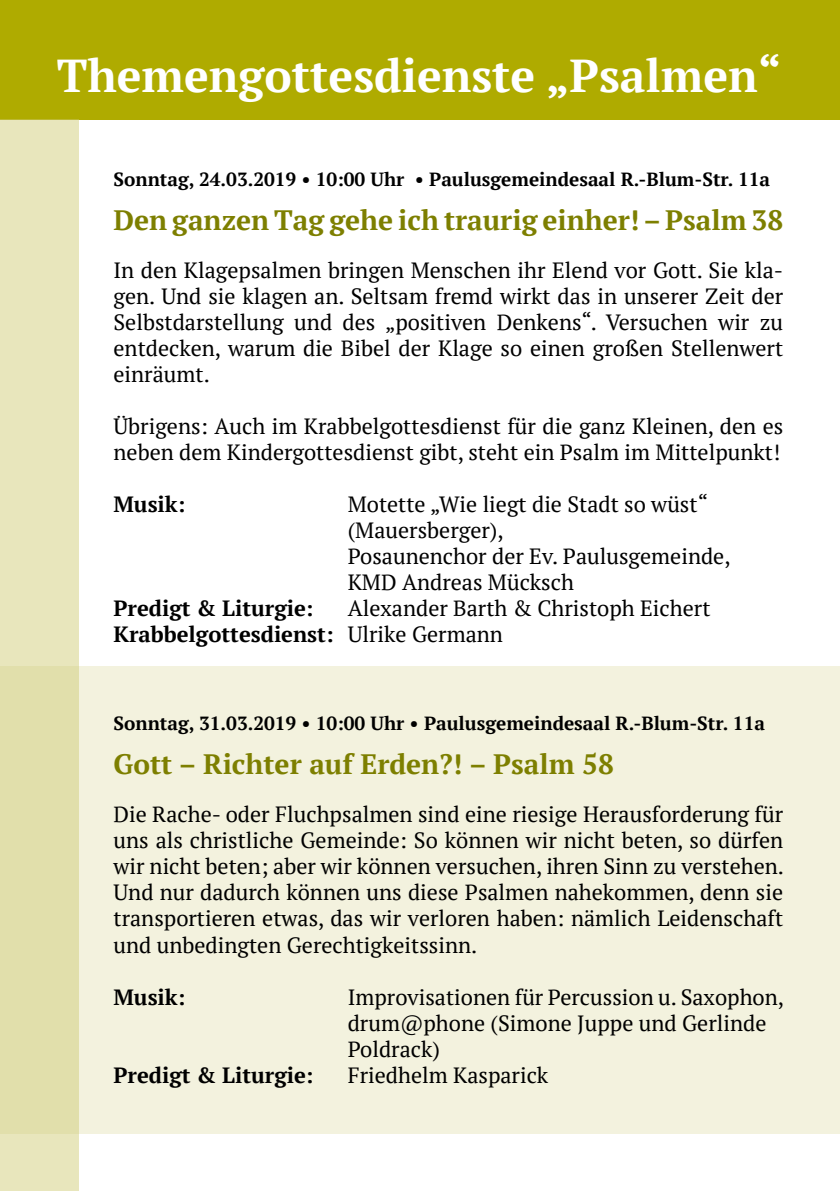
<style>
.page{position:relative;width:840px;height:1191px;background:#fff}
.page>*{position:absolute;margin:0;border:0;box-sizing:border-box;transform-origin:0 0}
.t1{font:700 46px "PT Serif";color:#fff}
.t2{font:700 28px "PT Serif";color:#7d7f00}
.t3{font:22px/26px "PT Serif";color:#000}
.t4{font:700 22px "PT Serif";color:#000}
.t5{font:700 19px "PT Serif";color:#000}
.s1{font-weight:700}
</style>
<div class="page">
<div style="left:0;top:666px;width:839px;height:468px;background:#f3f2de"></div>
<div style="left:0;top:0;width:839px;height:120px;background:#afab00"></div>
<div style="left:0;top:120px;width:79px;height:1071px;background:linear-gradient(to right,#e5e3b5,#e5e3b5)"></div>
<h1 class="t1" style="left:57px;top:46px;width:725px">Themengottesdienste „Psalmen“</h1>
<p class="t5" style="left:113px;top:167px;width:657px">Sonntag, 24.03.2019 • 10:00 Uhr • Paulusgemeindesaal R.-Blum-Str. 11a</p>
<p class="t2" style="left:113px;top:202px;width:671px">Den ganzen Tag gehe ich traurig einher! – Psalm 38</p>
<p class="t3" style="left:113px;top:257px;width:670px;text-align:justify">In den Klagepsalmen bringen Menschen ihr Elend vor Gott. Sie kla&shy;gen. Und sie klagen an. Seltsam fremd wirkt das in unserer Zeit der Selbstdarstellung und des „positiven Denkens“. Versuchen wir zu entdecken, warum die Bibel der Klage so einen großen Stellenwert einräumt.</p>
<p class="t3" style="left:113px;top:413px;width:671px">Übrigens: Auch im Krabbelgottesdienst für die ganz Kleinen, den es neben dem Kindergottesdienst gibt, steht ein Psalm im Mittelpunkt!</p>
<p class="t4" style="left:113px;top:490px;width:73px">Musik:</p>
<p class="t3" style="left:347px;top:491px;width:384px">Motette „Wie liegt die Stadt so wüst“ (Mauersberger),<br>Posaunenchor der Ev. Paulusgemeinde,<br>KMD Andreas Mücksch</p>
<p class="t4" style="left:113px;top:594px;width:201px">Predigt &amp; Liturgie:</p>
<p class="t3" style="left:113px;top:595px;width:598px;text-indent:234px">Alexander Barth &amp; Christoph Eichert<br><span class="s1">Krabbelgottesdienst:</span> Ulrike Germann</p>
<p class="t5" style="left:113px;top:711px;width:652px">Sonntag, 31.03.2019 • 10:00 Uhr • Paulusgemeindesaal R.-Blum-Str. 11a</p>
<p class="t2" style="left:113px;top:746px;width:501px">Gott – Richter auf Erden?! – Psalm 58</p>
<p class="t3" style="left:113px;top:801px;width:671px;text-align:justify">Die Rache- oder Fluchpsalmen sind eine riesige Herausforderung für uns als christliche Gemeinde: So können wir nicht beten, so dürfen wir nicht beten; aber wir können versuchen, ihren Sinn zu verstehen.<br>Und nur dadurch können uns diese Psalmen nahekommen, denn sie transportieren etwas, das wir verloren haben: nämlich Leidenschaft und unbedingten Gerechtigkeitssinn.</p>
<p class="t4" style="left:113px;top:982px;width:73px">Musik:</p>
<p class="t3" style="left:347px;top:983px;width:437px">Improvisationen für Percussion u. Saxophon, drum@phone (Simone Juppe und Gerlinde<br>Poldrack)</p>
<p class="t4" style="left:113px;top:1060px;width:201px">Predigt &amp; Liturgie:</p>
<p class="t3" style="left:347px;top:1061px;width:202px">Friedhelm Kasparick</p>
</div>
